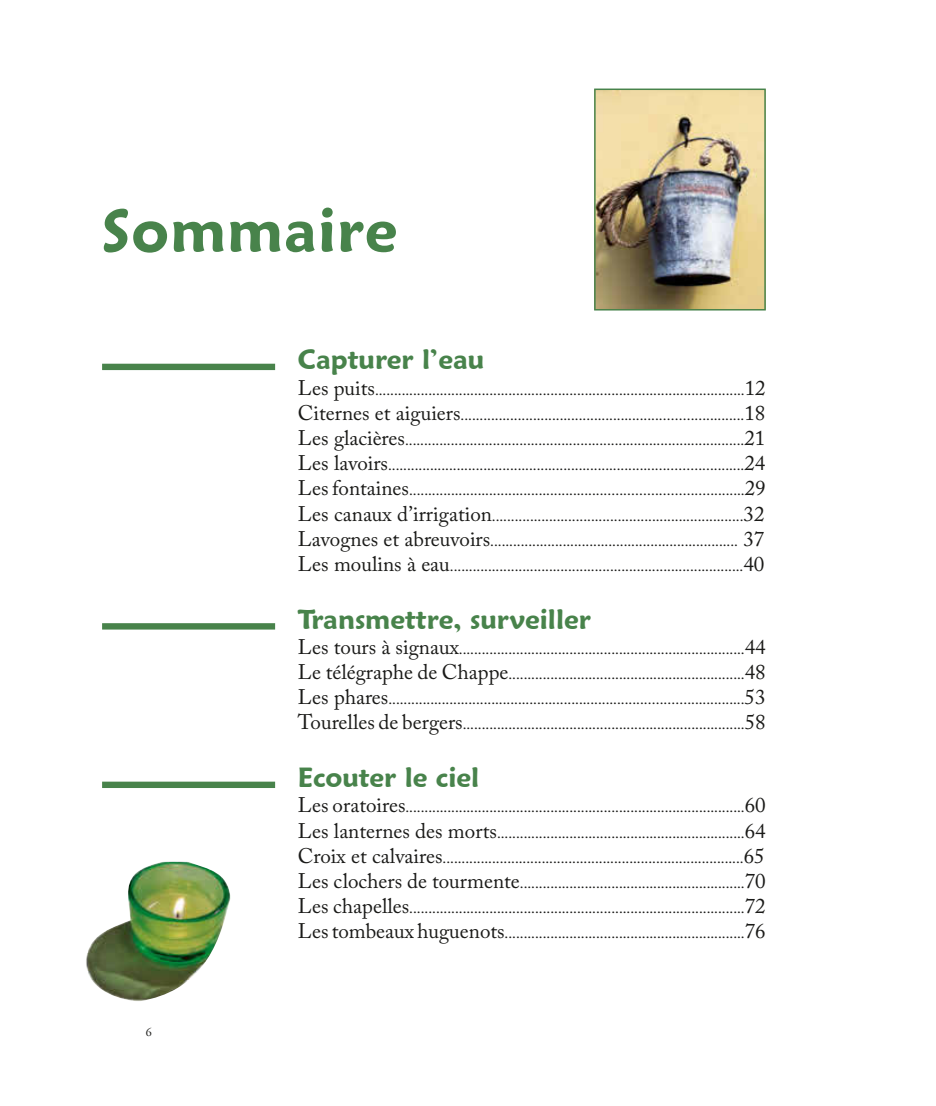
<style>
.page{position:relative;width:936px;height:1106px;background:#fff}
.page>*{position:absolute;margin:0;border:0;box-sizing:border-box;transform-origin:0 0}
.Chapitre_titre{font:600 60px "Maiandra GD";letter-spacing:.02em;color:#48834b}
.t1{font:600 27px "Maiandra GD";color:#48834b}
.t2{font:15px/25.2px "Adobe Caslon Pro";color:#1a1a18}
.s1{font-size:21px}
</style>
<div class="page">
<div style="left:102px;top:364px;width:173px;height:6px;border:2px solid #48834b"></div>
<div style="left:102px;top:623px;width:173px;height:6px;border:2px solid #48834b"></div>
<div style="left:103px;top:782px;width:171px;height:5px;background:#48834b"></div>
<div style="left:102px;top:781px;width:173px;height:7px;border:2px solid #48834b"></div>
<img style="left:597px;top:91px;width:165px;height:216px">
<div style="left:594px;top:88px;width:171px;height:222px;border:2px solid #48834b"></div>
<img style="left:86px;top:861px;width:145px;height:140px">
<p class="Chapitre_titre" style="left:102px;top:194px;width:297px">Sommaire</p>
<p class="t1" style="left:298px;top:343px;width:188px">Capturer l’eau</p>
<p class="t2" style="left:298px;top:377px;width:469px"><span class="s1">Les puits</span>.................................................................................................<span class="s1">12</span></p>
<p class="t2" style="left:298px;top:402px;width:469px"><span class="s1">Citernes et aiguiers</span>..........................................................................<span class="s1">18</span></p>
<p class="t2" style="left:298px;top:427px;width:469px"><span class="s1">Les glacières</span>.........................................................................................<span class="s1">21</span></p>
<p class="t2" style="left:298px;top:452px;width:469px"><span class="s1">Les lavoirs</span>.............................................................................................<span class="s1">24</span></p>
<p class="t2" style="left:298px;top:477px;width:469px"><span class="s1">Les fontaines</span>.......................................................................................<span class="s1">29</span></p>
<p class="t2" style="left:298px;top:503px;width:468px"><span class="s1">Les canaux d’irrigation</span>..................................................................<span class="s1">32</span></p>
<p class="t2" style="left:298px;top:528px;width:468px"><span class="s1">Lavognes et abreuvoirs</span>................................................................. <span class="s1">37</span></p>
<p class="t2" style="left:298px;top:553px;width:468px"><span class="s1">Les moulins à eau</span>.............................................................................<span class="s1">40</span></p>
<p class="t1" style="left:298px;top:602px;width:294px">Transmettre, surveiller</p>
<p class="t2" style="left:298px;top:636px;width:469px"><span class="s1">Les tours à signaux</span>...........................................................................<span class="s1">44</span></p>
<p class="t2" style="left:298px;top:661px;width:469px"><span class="s1">Le télégraphe de Chappe</span>..............................................................<span class="s1">48</span></p>
<p class="t2" style="left:298px;top:686px;width:469px"><span class="s1">Les phares</span>.............................................................................................<span class="s1">53</span></p>
<p class="t2" style="left:298px;top:711px;width:469px"><span class="s1">Tourelles de bergers</span>..........................................................................<span class="s1">58</span></p>
<p class="t1" style="left:298px;top:761px;width:183px">Ecouter le ciel</p>
<p class="t2" style="left:298px;top:794px;width:469px"><span class="s1">Les oratoires</span>.........................................................................................<span class="s1">60<br>Les lanternes des morts</span>.................................................................<span class="s1">64</span></p>
<p class="t2" style="left:298px;top:845px;width:468px"><span class="s1">Croix et calvaires</span>...............................................................................<span class="s1">65</span></p>
<p class="t2" style="left:298px;top:870px;width:469px"><span class="s1">Les clochers de tourmente</span>...........................................................<span class="s1">70</span></p>
<p class="t2" style="left:298px;top:895px;width:469px"><span class="s1">Les chapelles</span>........................................................................................<span class="s1">72</span></p>
<p class="t2" style="left:298px;top:920px;width:469px"><span class="s1">Les tombeaux huguenots</span>...............................................................<span class="s1">76</span></p>
</div>
